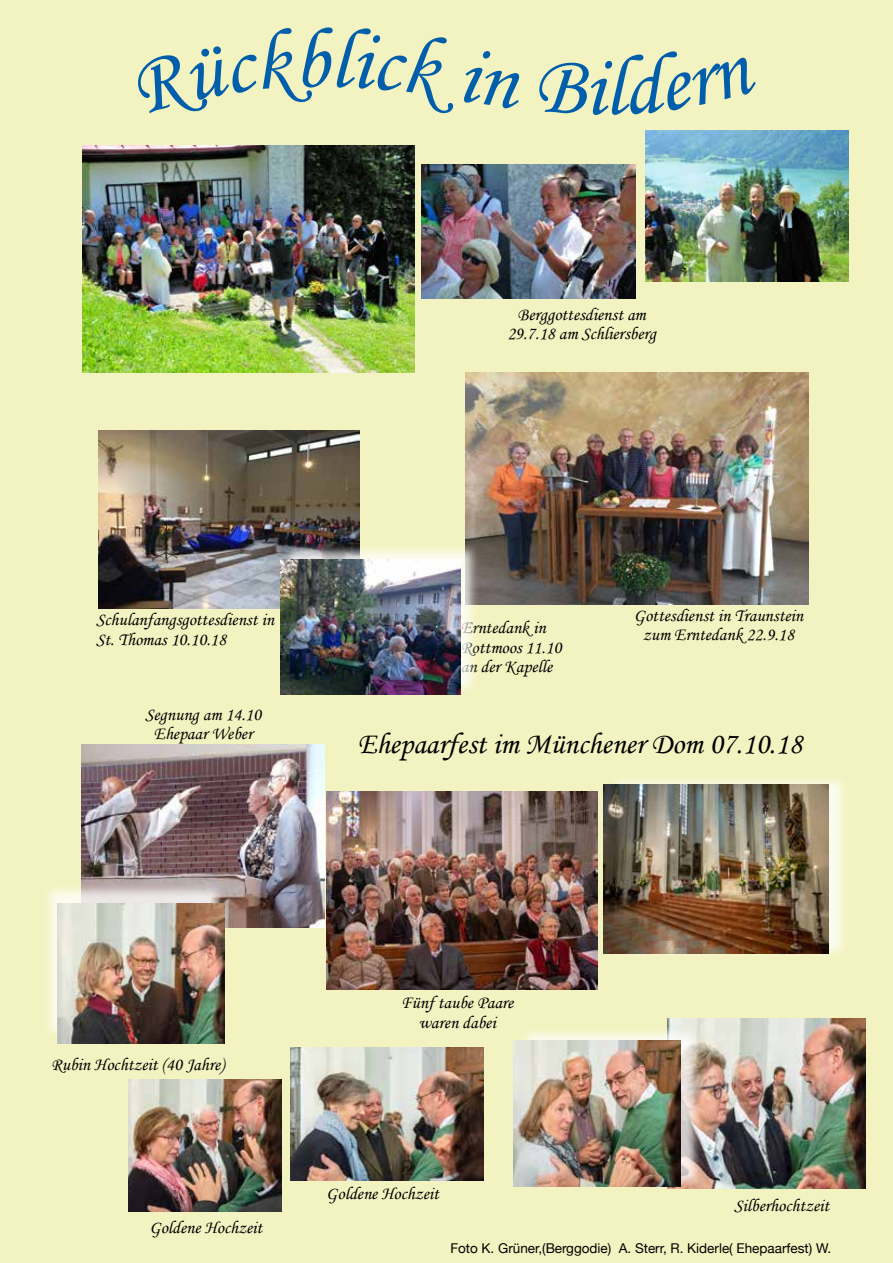
<style>
.page{position:relative;width:893px;height:1263px;background:#f3f3c1}
.page>*{position:absolute;margin:0;border:0;box-sizing:border-box;transform-origin:0 0}
.t1{font:30px "Monotype Corsiva";color:#000}
.t2{font:18px/19.2px "Monotype Corsiva";color:#000;text-align:center}
.t3{font:13.5px "Helvetica Neue";color:#000}
</style>
<div class="page">
<img style="left:422px;top:165px;width:214px;height:134px">
<img style="left:83px;top:146px;width:332px;height:226px">
<img style="left:645px;top:130px;width:204px;height:152px">
<img style="left:99px;top:430px;width:261px;height:179px">
<img style="left:128px;top:1079px;width:153px;height:133px">
<img style="left:667px;top:1018px;width:199px;height:171px">
<img style="left:466px;top:372px;width:342px;height:233px">
<img style="left:290px;top:1047px;width:193px;height:133px">
<div style="left:519px;top:1026px;width:182px;height:162px;background:#fff;opacity:.75"></div>
<img style="left:514px;top:1041px;width:166px;height:145px">
<img style="left:326px;top:791px;width:272px;height:199px">
<div style="left:608px;top:774px;width:240px;height:184px;background:#fff;opacity:.75"></div>
<img style="left:603px;top:785px;width:225px;height:168px">
<div style="left:282px;top:543px;width:197px;height:152px;background:#fff;opacity:.75"></div>
<img style="left:280px;top:559px;width:181px;height:136px">
<img style="left:82px;top:745px;width:243px;height:182px">
<div style="left:42px;top:883px;width:183px;height:156px;background:#fff;opacity:.75"></div>
<img style="left:58px;top:903px;width:166px;height:140px">
<p class="t2" style="left:507px;top:304px;width:150px">Berggottesdienst am<br>29.7.18 am Schliersberg</p>
<p class="t2" style="left:634px;top:606px;width:171px">Gottesdienst in Traunstein zum Erntedank 22.9.18</p>
<p class="t2" style="left:96px;top:610px;width:179px;text-align:left">Schulanfangsgottesdienst in<br>St. Thomas 10.10.18</p>
<p class="t2" style="left:461px;top:618px;width:102px;text-align:left">Erntedank in<br>Rottmoos 11.10 an der Kapelle</p>
<p class="t2" style="left:145px;top:705px;width:117px">Segnung am 14.10<br>Ehepaar Weber</p>
<h1 class="t1" style="left:358px;top:725px;width:445px">Ehepaarfest im Münchener Dom 07.10.18</h1>
<p class="t2" style="left:51px;top:1055px;width:175px">Rubin Hochtzeit (40 Jahre)</p>
<p class="t2" style="left:150px;top:1218px;width:114px">Goldene Hochzeit</p>
<p class="t2" style="left:401px;top:993px;width:114px">Fünf taube Paare waren dabei</p>
<p class="t2" style="left:326px;top:1184px;width:114px">Goldene Hochzeit</p>
<p class="t2" style="left:734px;top:1195px;width:97px">Silberhochtzeit</p>
<p class="t3" style="left:450px;top:1239px;width:382px">Foto K. Grüner,(Berggodie) A. Sterr, R. Kiderle( Ehepaarfest) W.</p>
</div>
